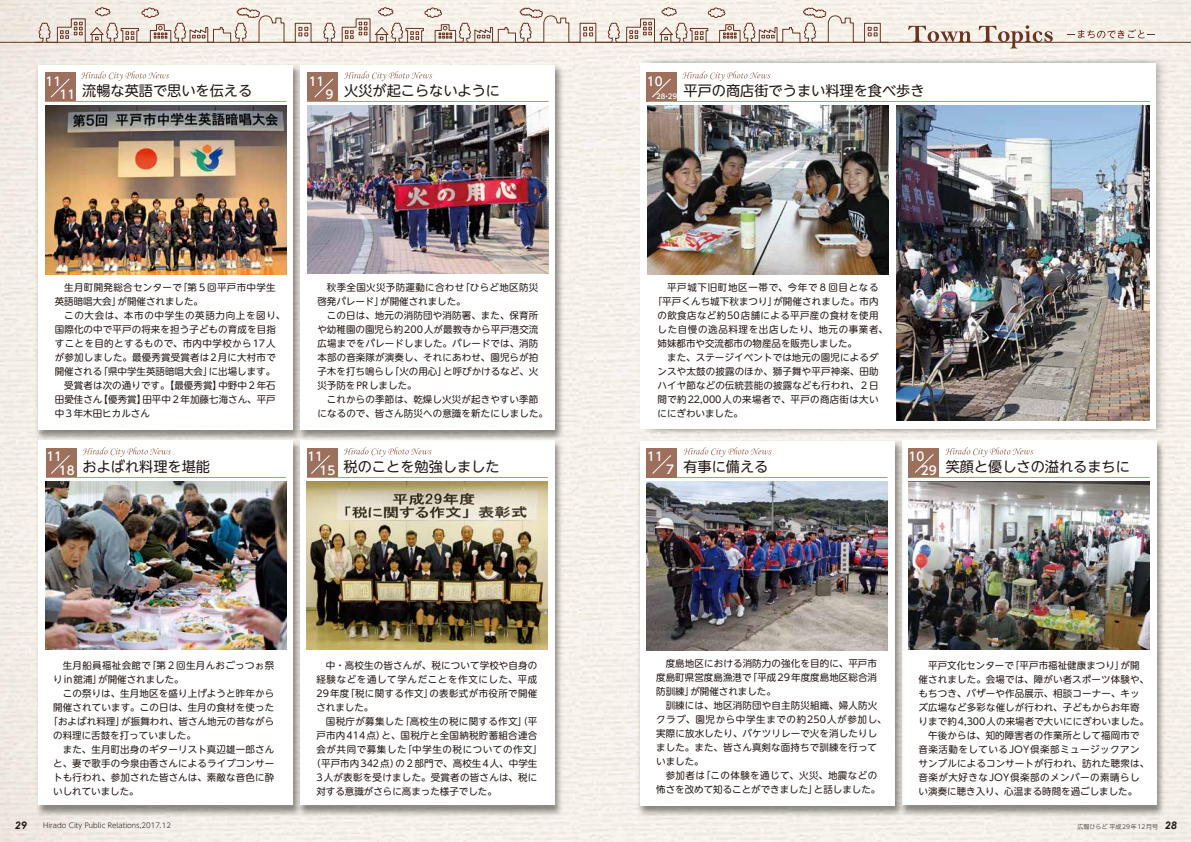
<style>
.page{position:relative;width:1191px;height:842px;background:#fff}
.page>*{position:absolute;margin:0;border:0;box-sizing:border-box;transform-origin:0 0}
.t1{font:14.2px "UD Shin M Go Pro";color:#221815}
.t2{font:500 12px/12.8px "UD Shin Go Pro";color:#fff}
.t3{font:italic 700 10.3px "Century Gothic";color:#221815;scale:1.05 1}
.t4{font:9.5px/14px "UD Shin M Go Pro";letter-spacing:.015em;color:#221815}
.t5{font:9.5px "UD Shin M Go Pro";letter-spacing:.035em;color:#221815}
.t6{font:9.5px "UD Shin M Go Pro";letter-spacing:.065em;color:#221815}
.t7{font:9.5px "UD Shin M Go Pro";letter-spacing:.04em;color:#221815}
.t8{font:9.5px "UD Shin M Go Pro";letter-spacing:.06em;color:#221815}
.t9{font:9.5px "UD Shin M Go Pro";letter-spacing:.07em;color:#221815}
.t10{font:300 7px "UD Shin Go NT Pro";color:#221815}
.t11{font:500 7px "UD Shin Go Pro";color:#fff}
.t12{font:300 6px "UD Shin Go NT Pro";color:#221815}
.s1{font-family:"Century Gothic";font-weight:700;font-style:italic;font-size:10.3px}
</style>
<div class="page">
<img style="left:0;top:0;width:1191px;height:842px">
<img style="left:32px;top:61px;width:262px;height:384px">
<div style="left:38px;top:65px;width:255px;height:364px;background:#fff"></div>
<svg style="left:908px;top:26px;width:63px;height:16px"></svg>
<svg style="left:978px;top:25px;width:74px;height:24px;background:#d6c6bb"></svg>
<svg style="left:1067px;top:29px;width:88px;height:9px"></svg>
<hr style="left:0;top:42px;width:1191px;height:1px;background:#6c3324">
<svg style="left:34px;top:5px;width:855px;height:38px;background:#e2d7cd"></svg>
<img style="left:907px;top:440px;width:261px;height:381px">
<div style="left:902px;top:441px;width:254px;height:364px;background:#fff"></div>
<div style="left:908px;top:448px;width:30px;height:29px;background:#9d705d"></div>
<hr style="left:910px;top:477px;width:239px;height:1px;background:#c78f77">
<svg style="left:945px;top:447px;width:88px;height:10px"></svg>
<svg style="left:915px;top:454px;width:19px;height:19px"></svg>
<img style="left:635px;top:56px;width:539px;height:384px">
<div style="left:640px;top:64px;width:515px;height:365px;background:#fff"></div>
<img style="left:896px;top:105px;width:253px;height:316px">
<div style="left:647px;top:72px;width:30px;height:30px;background:#9d705d"></div>
<hr style="left:648px;top:101px;width:502px;height:1px;background:#c78f77">
<svg style="left:682px;top:71px;width:88px;height:10px"></svg>
<div style="left:45px;top:72px;width:31px;height:29px;background:#9d705d"></div>
<hr style="left:45px;top:101px;width:241px;height:1px;background:#c78f77">
<svg style="left:81px;top:71px;width:88px;height:10px"></svg>
<svg style="left:652px;top:78px;width:19px;height:20px"></svg>
<svg style="left:50px;top:78px;width:20px;height:20px"></svg>
<img style="left:33px;top:437px;width:262px;height:384px">
<div style="left:39px;top:441px;width:254px;height:364px;background:#fff"></div>
<img style="left:295px;top:438px;width:273px;height:383px">
<div style="left:300px;top:441px;width:255px;height:364px;background:#fff"></div>
<div style="left:307px;top:448px;width:30px;height:29px;background:#9d705d"></div>
<hr style="left:307px;top:477px;width:241px;height:1px;background:#c78f77">
<svg style="left:344px;top:447px;width:88px;height:10px"></svg>
<svg style="left:311px;top:455px;width:19px;height:19px"></svg>
<img style="left:294px;top:61px;width:273px;height:384px">
<div style="left:300px;top:65px;width:255px;height:364px;background:#fff"></div>
<div style="left:307px;top:72px;width:31px;height:29px;background:#9d705d"></div>
<hr style="left:307px;top:101px;width:241px;height:1px;background:#c78f77">
<svg style="left:344px;top:71px;width:88px;height:10px"></svg>
<svg style="left:314px;top:78px;width:20px;height:20px"></svg>
<img style="left:307px;top:105px;width:241px;height:169px">
<img style="left:307px;top:481px;width:241px;height:169px">
<img style="left:46px;top:105px;width:241px;height:169px">
<img style="left:634px;top:437px;width:273px;height:384px">
<div style="left:640px;top:441px;width:254px;height:364px;background:#fff"></div>
<hr style="left:646px;top:477px;width:241px;height:1px;background:#c78f77">
<div style="left:646px;top:448px;width:31px;height:29px;background:#9d705d"></div>
<svg style="left:683px;top:447px;width:88px;height:10px"></svg>
<svg style="left:652px;top:455px;width:19px;height:19px"></svg>
<img style="left:647px;top:481px;width:240px;height:169px">
<div style="left:46px;top:448px;width:30px;height:29px;background:#9d705d"></div>
<hr style="left:46px;top:477px;width:240px;height:1px;background:#c78f77">
<svg style="left:83px;top:447px;width:88px;height:10px"></svg>
<svg style="left:51px;top:455px;width:19px;height:19px"></svg>
<img style="left:46px;top:481px;width:241px;height:169px">
<img style="left:647px;top:105px;width:241px;height:169px">
<img style="left:908px;top:481px;width:241px;height:169px">
<p class="t2" style="left:46px;top:75px;width:17px">11</p>
<p class="t2" style="left:60px;top:87px;width:17px">11</p>
<p class="t2" style="left:647px;top:75px;width:17px">10</p>
<p class="t11" style="left:656px;top:90px;width:22px">28・29</p>
<p class="t2" style="left:323px;top:75px;width:13px;text-indent:-15px">11<br>９</p>
<h1 class="t1" style="left:344px;top:79px;width:157px">火災が起こらないように</h1>
<h1 class="t1" style="left:82px;top:79px;width:172px">流暢な英語で思いを伝える</h1>
<h1 class="t1" style="left:683px;top:79px;width:242px">平戸の商店街でうまい料理を食べ歩き</h1>
<p class="t4" style="left:55px;top:280px;width:232px;text-indent:10px">生月町開発総合センターで「第５回平戸市中学生英語暗唱大会」が開催されました。<br>　この大会は、本市の中学生の英語力向上を図り、国際化の中で平戸の将来を担う子どもの育成を目指すことを目的とするもので、市内中学校から17人が参加しました。最優秀賞受賞者は2月に大村市で開催される「県中学生英語暗唱大会」に出場します。　受賞者は次の通りです。【最優秀賞】中野中２年石田愛佳さん【優秀賞】田平中２年加藤七海さん、平戸中３年木田ヒカルさん</p>
<p class="t4" style="left:317px;top:280px;width:232px">　秋季全国火災予防運動に合わせ「ひらど地区防災啓発パレード」が開催されました。<br>　この日は、地元の消防団や消防署、また、保育所や幼稚園の園児ら約200人が最教寺から平戸港交流広場までをパレードしました。パレードでは、消防本部の音楽隊が演奏し、それにあわせ、園児らが拍子木を打ち鳴らし「火の用心」と呼びかけるなど、火災予防をPRしました。<br>　これからの季節は、乾燥し火災が起きやすい季節になるので、皆さん防災への意識を新たにしました。</p>
<p class="t9" style="left:667px;top:280px;width:213px">平戸城下旧町地区一帯で、今年で８回目となる</p>
<p class="t4" style="left:653px;top:294px;width:227px">「平戸くんち城下秋まつり」が開催されました。市内</p>
<p class="t7" style="left:657px;top:308px;width:222px">の飲食店など約50店舗による平戸産の食材を使用</p>
<p class="t6" style="left:657px;top:322px;width:232px">した自慢の逸品料理を出店したり、地元の事業者、</p>
<p class="t4" style="left:657px;top:336px;width:201px">姉妹都市や交流都市の物産品を販売しました。</p>
<p class="t4" style="left:657px;top:350px;width:222px">　また、ステージイベントでは地元の園児によるダ</p>
<p class="t4" style="left:657px;top:364px;width:222px">ンスや太鼓の披露のほか、獅子舞や平戸神楽、田助</p>
<p class="t4" style="left:657px;top:378px;width:222px">ハイヤ節などの伝統芸能の披露なども行われ、２日</p>
<p class="t4" style="left:657px;top:392px;width:222px">間で約22,000人の来場者で、平戸の商店街は大い</p>
<p class="t4" style="left:657px;top:406px;width:87px">ににぎわいました。</p>
<p class="t2" style="left:46px;top:450px;width:17px">11</p>
<p class="t2" style="left:59px;top:464px;width:17px">18</p>
<h1 class="t1" style="left:83px;top:455px;width:129px">およばれ料理を堪能</h1>
<p class="t2" style="left:307px;top:450px;width:17px">11</p>
<h1 class="t1" style="left:319px;top:455px;width:181px"><sub>15</sub> 税のことを勉強しました</h1>
<p class="t2" style="left:647px;top:450px;width:17px">11</p>
<h1 class="t1" style="left:664px;top:455px;width:106px"><sub>７</sub> 有事に備える</h1>
<p class="t2" style="left:908px;top:450px;width:17px">10</p>
<p class="t2" style="left:921px;top:464px;width:17px">29</p>
<h1 class="t1" style="left:945px;top:455px;width:186px">笑顔と優しさの溢れるまちに</h1>
<p class="t5" style="left:63px;top:658px;width:213px">生月船員福祉会館で「第２回生月んおごっつぉ祭</p>
<p class="t4" style="left:53px;top:672px;width:132px">りin舘浦」が開催されました。</p>
<p class="t4" style="left:53px;top:686px;width:222px">　この祭りは、生月地区を盛り上げようと昨年から</p>
<p class="t4" style="left:53px;top:700px;width:222px">開催されています。この日は、生月の食材を使った</p>
<p class="t4" style="left:49px;top:714px;width:227px">「およばれ料理」が振舞われ、皆さん地元の昔ながら</p>
<p class="t4" style="left:53px;top:728px;width:144px">の料理に舌鼓を打っていました。</p>
<p class="t4" style="left:53px;top:742px;width:222px">　また、生月町出身のギターリスト真辺雄一郎さん</p>
<p class="t4" style="left:53px;top:756px;width:222px">と、妻で歌手の今泉由香さんによるライブコンサー</p>
<p class="t4" style="left:53px;top:770px;width:222px">トも行われ、参加された皆さんは、素敵な音色に酔</p>
<p class="t4" style="left:53px;top:784px;width:87px">いしれていました。</p>
<p class="t4" style="left:326px;top:658px;width:213px">中・高校生の皆さんが、税について学校や自身の</p>
<p class="t6" style="left:316px;top:672px;width:222px">経験などを通して学んだことを作文にした、平成</p>
<p class="t5" style="left:316px;top:686px;width:222px">29年度「税に関する作文」の表彰式が市役所で開催</p>
<p class="t4" style="left:316px;top:700px;width:58px">されました。</p>
<p class="t5" style="left:316px;top:714px;width:222px">　国税庁が募集した「高校生の税に関する作文」（平</p>
<p class="t4" style="left:316px;top:728px;width:222px">戸市内414点）と、国税庁と全国納税貯蓄組合連合</p>
<p class="t8" style="left:316px;top:742px;width:227px">会が共同で募集した「中学生の税についての作文」</p>
<p class="t4" style="left:312px;top:756px;width:227px">（平戸市内342点）の２部門で、高校生4人、中学生</p>
<p class="t4" style="left:316px;top:770px;width:222px">3人が表彰を受けました。受賞者の皆さんは、税に</p>
<p class="t4" style="left:316px;top:784px;width:182px">対する意識がさらに高まった様子でした。</p>
<p class="t4" style="left:656px;top:656px;width:232px;text-indent:10px">度島地区における消防力の強化を目的に、平戸市度島町県営度島漁港で「平成29年度度島地区総合消防訓練」が開催されました。<br>　訓練には、地区消防団や自主防災組織、婦人防火クラブ、園児から中学生までの約250人が参加し、実際に放水したり、バケツリレーで火を消したりしました。また、皆さん真剣な面持ちで訓練を行っていました。<br>　参加者は「この体験を通じて、火災、地震などの怖さを改めて知ることができました」と話しました。</p>
<p class="t4" style="left:918px;top:658px;width:232px;text-indent:10px">平戸文化センターで「平戸市福祉健康まつり」が開催されました。会場では、障がい者スポーツ体験や、もちつき、バザーや作品展示、相談コーナー、キッズ広場など多彩な催しが行われ、子どもからお年寄りまで約4,300人の来場者で大いににぎわいました。　午後からは、知的障害者の作業所として福岡市で音楽活動をしているJOY倶楽部ミュージックアンサンブルによるコンサートが行われ、訪れた聴衆は、音楽が大好きなJOY倶楽部のメンバーの素晴らしい演奏に聴き入り、心温まる時間を過ごしました。</p>
<p class="t3" style="left:15px;top:817px;width:13px">29</p>
<p class="t10" style="left:43px;top:819px;width:129px">Hirado City Public Relations,2017.12</p>
<p class="t12" style="left:1077px;top:821px;width:101px">広報ひらど 平成29年12月号 <span class="s1">28</span></p>
</div>
